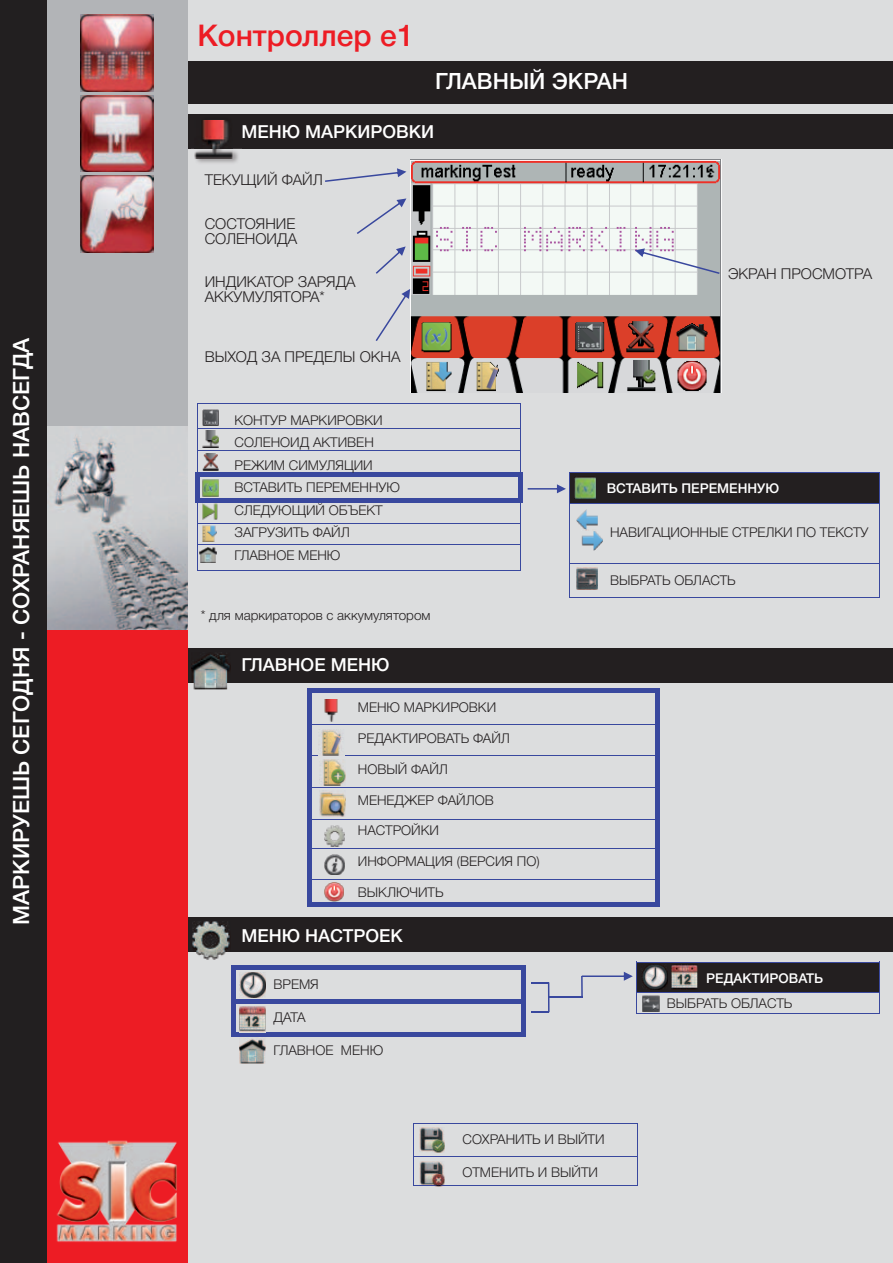
<style>
.page{position:relative;width:893px;height:1263px;background:#dcddde}
.page>*{position:absolute;margin:0;border:0;box-sizing:border-box;transform-origin:0 0}
.t1{font:500 30px "Helvetica Neue Cyr";color:#ed1c24}
.t2{font:500 22.5px "Helvetica Neue Cyr";color:#fff}
.t3{font:500 18px "Helvetica Neue Cyr";color:#fff}
.t4{font:300 15px/15px "Helvetica Neue Cyr";color:#231f20}
.t5{font:300 13.5px/22.5px "Helvetica Neue Cyr";color:#231f20}
.t6{font:500 13.5px "Helvetica Neue Cyr";color:#fff}
</style>
<div class="page">
<img style="left:410px;top:159px;width:311px;height:233px">
<div style="left:174px;top:648px;width:719px;height:35px;background:#231f20"></div>
<div style="left:174px;top:918px;width:719px;height:34px;background:#231f20"></div>
<div style="left:175px;top:114px;width:718px;height:35px;background:#231f20"></div>
<div style="left:175px;top:61px;width:718px;height:42px;background:#231f20"></div>
<div style="left:0;top:0;width:47px;height:1263px;background:#231f20"></div>
<div style="left:47px;top:0;width:141px;height:429px;background:#b2b4b7"></div>
<div style="left:47px;top:432px;width:141px;height:831px;background:#ed1c24"></div>
<img style="left:47px;top:426px;width:141px;height:204px">
<img style="left:81px;top:95px;width:72px;height:77px">
<img style="left:81px;top:15px;width:72px;height:77px">
<img style="left:81px;top:175px;width:72px;height:78px">
<hr style="left:195px;top:473px;width:328px;height:4px;background:#39489e">
<div style="left:195px;top:498px;width:328px;height:5px;background:#39489e"></div>
<hr style="left:195px;top:473px;width:4px;height:30px;background:#39489e">
<div style="left:518px;top:473px;width:5px;height:30px;background:#39489e"></div>
<img style="left:200px;top:547px;width:17px;height:16px">
<div style="left:570px;top:473px;width:310px;height:30px;background:#231f20"></div>
<hr style="left:570px;top:503px;width:310px;height:1px;background:#39489e">
<hr style="left:570px;top:563px;width:310px;height:1px;background:#39489e">
<hr style="left:197px;top:403px;width:323px;height:1px;background:#39489e">
<hr style="left:197px;top:570px;width:323px;height:1px;background:#39489e">
<hr style="left:197px;top:544px;width:323px;height:1px;background:#39489e">
<hr style="left:197px;top:523px;width:323px;height:1px;background:#39489e">
<hr style="left:197px;top:450px;width:323px;height:1px;background:#39489e">
<hr style="left:197px;top:429px;width:323px;height:1px;background:#39489e">
<hr style="left:570px;top:473px;width:1px;height:124px;background:#39489e">
<hr style="left:197px;top:404px;width:1px;height:166px;background:#39489e">
<hr style="left:520px;top:404px;width:1px;height:166px;background:#39489e">
<hr style="left:879px;top:473px;width:1px;height:124px;background:#39489e">
<hr style="left:570px;top:473px;width:310px;height:1px;background:#39489e">
<hr style="left:570px;top:597px;width:310px;height:1px;background:#39489e">
<svg style="left:528px;top:484px;width:38px;height:9px"></svg>
<hr style="left:231px;top:999px;width:294px;height:4px;background:#39489e">
<div style="left:231px;top:1032px;width:294px;height:5px;background:#39489e"></div>
<div style="left:231px;top:965px;width:5px;height:72px;background:#39489e"></div>
<hr style="left:521px;top:965px;width:4px;height:72px;background:#39489e">
<div style="left:231px;top:965px;width:294px;height:5px;background:#39489e"></div>
<img style="left:239px;top:1038px;width:26px;height:25px">
<img style="left:192px;top:921px;width:38px;height:38px">
<img style="left:240px;top:1006px;width:25px;height:26px">
<img style="left:240px;top:972px;width:25px;height:26px">
<img style="left:191px;top:148px;width:51px;height:15px">
<img style="left:195px;top:120px;width:38px;height:38px">
<hr style="left:307px;top:724px;width:353px;height:1px;background:#39489e">
<hr style="left:307px;top:756px;width:353px;height:1px;background:#39489e">
<hr style="left:307px;top:787px;width:353px;height:1px;background:#39489e">
<hr style="left:307px;top:819px;width:353px;height:1px;background:#39489e">
<hr style="left:307px;top:848px;width:353px;height:1px;background:#39489e">
<hr style="left:307px;top:879px;width:353px;height:1px;background:#39489e">
<div style="left:307px;top:688px;width:5px;height:218px;background:#39489e"></div>
<hr style="left:656px;top:688px;width:4px;height:218px;background:#39489e">
<div style="left:307px;top:688px;width:353px;height:5px;background:#39489e"></div>
<hr style="left:307px;top:902px;width:353px;height:4px;background:#39489e">
<img style="left:202px;top:409px;width:17px;height:17px">
<img style="left:202px;top:453px;width:17px;height:17px">
<img style="left:202px;top:525px;width:15px;height:17px">
<img style="left:202px;top:503px;width:16px;height:17px">
<img style="left:202px;top:479px;width:17px;height:17px">
<img style="left:574px;top:477px;width:22px;height:21px">
<img style="left:202px;top:431px;width:17px;height:17px">
<img style="left:576px;top:568px;width:22px;height:21px">
<svg style="left:635px;top:248px;width:85px;height:26px;background:#d0d6da"></svg>
<svg style="left:357px;top:198px;width:49px;height:36px"></svg>
<svg style="left:376px;top:246px;width:30px;height:28px"></svg>
<div style="left:636px;top:962px;width:243px;height:30px;background:#231f20"></div>
<hr style="left:636px;top:992px;width:244px;height:1px;background:#39489e">
<hr style="left:636px;top:962px;width:1px;height:52px;background:#39489e">
<hr style="left:879px;top:962px;width:1px;height:52px;background:#39489e">
<hr style="left:636px;top:962px;width:244px;height:1px;background:#39489e">
<hr style="left:636px;top:1013px;width:244px;height:1px;background:#39489e">
<svg style="left:532px;top:982px;width:16px;height:1px"></svg>
<svg style="left:532px;top:1011px;width:16px;height:1px"></svg>
<svg style="left:582px;top:972px;width:51px;height:9px"></svg>
<hr style="left:548px;top:982px;width:2px;height:30px;background:#39489e">
<hr style="left:548px;top:996px;width:34px;height:2px;background:#39489e">
<hr style="left:581px;top:976px;width:2px;height:21px;background:#39489e">
<img style="left:672px;top:964px;width:25px;height:26px">
<img style="left:642px;top:964px;width:25px;height:26px">
<img style="left:642px;top:995px;width:18px;height:17px">
<img style="left:576px;top:509px;width:22px;height:20px">
<img style="left:582px;top:530px;width:21px;height:20px">
<img style="left:192px;top:654px;width:38px;height:36px">
<hr style="left:413px;top:1156px;width:225px;height:1px;background:#39489e">
<hr style="left:413px;top:1124px;width:1px;height:62px;background:#39489e">
<hr style="left:638px;top:1124px;width:1px;height:62px;background:#39489e">
<hr style="left:413px;top:1124px;width:225px;height:1px;background:#39489e">
<hr style="left:413px;top:1185px;width:225px;height:1px;background:#39489e">
<img style="left:419px;top:1161px;width:26px;height:26px">
<svg style="left:419px;top:1185px;width:26px;height:1px"></svg>
<img style="left:419px;top:1127px;width:26px;height:26px">
<svg style="left:325px;top:168px;width:81px;height:14px"></svg>
<svg style="left:376px;top:289px;width:34px;height:52px"></svg>
<img style="left:324px;top:825px;width:21px;height:21px">
<img style="left:324px;top:699px;width:14px;height:22px">
<img style="left:324px;top:854px;width:21px;height:20px">
<img style="left:324px;top:882px;width:20px;height:19px">
<img style="left:320px;top:791px;width:25px;height:25px">
<img style="left:323px;top:760px;width:22px;height:25px">
<img style="left:321px;top:729px;width:22px;height:26px">
<img style="left:56px;top:1140px;width:121px;height:102px">
<h2 class="t2" style="left:9px;top:925px;width:588px;rotate:-90deg">МАРКИРУЕШЬ СЕГОДНЯ - СОХРАНЯЕШЬ НАВСЕГДА</h2>
<h1 class="t1" style="left:197px;top:19px;width:218px">Контроллер e1</h1>
<h2 class="t2" style="left:435px;top:69px;width:194px">Главный экран</h2>
<h3 class="t3" style="left:242px;top:122px;width:194px">Меню маркировки</h3>
<p class="t4" style="left:205px;top:172px;width:120px">Текущий файл</p>
<p class="t4" style="left:205px;top:216px;width:94px">Состояние соленоида</p>
<p class="t4" style="left:205px;top:274px;width:153px">Индикатор заряда аккумулятора*</p>
<p class="t4" style="left:205px;top:349px;width:197px">Выход за пределы окна</p>
<p class="t5" style="left:235px;top:409px;width:167px">Контур маркировки<br>Соленоид активен<br>Режим симуляции<br>Вставить переменную<br>Следующий объект<br>Загрузить файл<br>Главное меню</p>
<p class="t5" style="left:201px;top:604px;width:231px">* для маркираторов с аккумулятором</p>
<h3 class="t3" style="left:242px;top:655px;width:149px">Главное меню</h3>
<p class="t5" style="left:358px;top:696px;width:140px">Меню маркировки</p>
<p class="t5" style="left:358px;top:727px;width:154px">Редактировать файл</p>
<p class="t5" style="left:358px;top:758px;width:92px">Новый файл</p>
<p class="t5" style="left:358px;top:789px;width:135px">Менеджер файлов</p>
<p class="t5" style="left:358px;top:819px;width:83px">Настройки</p>
<p class="t5" style="left:358px;top:850px;width:183px">Информация (версия ПО)</p>
<p class="t5" style="left:358px;top:881px;width:87px">Выключить</p>
<h3 class="t3" style="left:242px;top:926px;width:163px">Меню настроек</h3>
<p class="t5" style="left:274px;top:973px;width:47px">Время</p>
<p class="t5" style="left:274px;top:1006px;width:34px">Дата</p>
<p class="t5" style="left:274px;top:1039px;width:111px">Главное меню</p>
<p class="t4" style="left:728px;top:267px;width:146px">Экран прос мотра</p>
<p class="t6" style="left:607px;top:481px;width:174px">Вставить переменную</p>
<p class="t5" style="left:610px;top:521px;width:260px">Навигационные стрелки по тексту</p>
<p class="t5" style="left:610px;top:569px;width:127px">Выбрать область</p>
<p class="t6" style="left:706px;top:971px;width:118px">Редактировать</p>
<p class="t5" style="left:667px;top:992px;width:127px">Выбрать область</p>
<p class="t5" style="left:463px;top:1128px;width:143px">Сохранить и выйти</p>
<p class="t5" style="left:463px;top:1161px;width:137px">Отменить и выйти</p>
</div>
